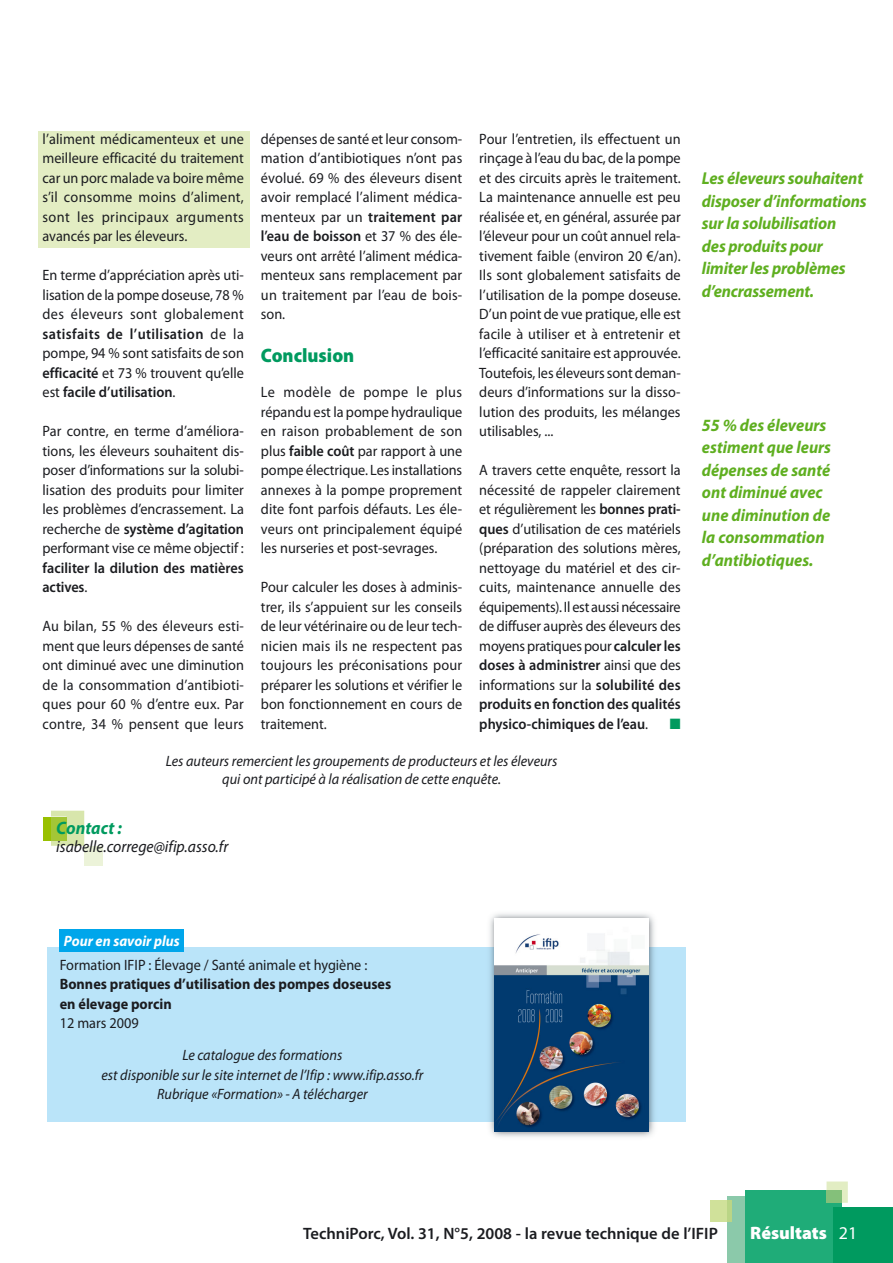
<style>
.page{position:relative;width:893px;height:1263px;background:#fff}
.page>*{position:absolute;margin:0;border:0;box-sizing:border-box;transform-origin:0 0}
.t1{font:900 19.5px "Myriad Pro";color:#009a5f;scale:.95 1}
.t2{font:900 18px "Myriad Pro";color:#fff}
.t3{font:italic 700 18px "Myriad Pro";color:#009a5f;scale:.95 1}
.t4{font:italic 700 17.25px/22.5px "Myriad Pro";letter-spacing:-.01em;color:#5faf20;scale:.95 1}
.t5{font:600 16.5px "Myriad Pro";color:#1b1c20}
.t6{font:italic 16.5px "Myriad Pro";color:#1b1c20;scale:.95 1}
.t7{font:15px/19.5px "Myriad Pro";color:#1b1c20;text-align:justify;scale:.95 1}
.t8{font:italic 15px/19.5px "Myriad Pro";color:#1b1c20;text-align:center;scale:.95 1}
.t9{font:700 15px/19.5px "Myriad Pro";color:#1b1c20;scale:.95 1}
.t10{font:600 15px/19.5px "Myriad Pro";letter-spacing:.005em;color:#1b1c20;scale:.95 1}
.t11{font:italic 700 15px "Myriad Pro";color:#fff;scale:.95 1}
.t12{font:15px "Zapf Dingbats ITC";color:#009a5f;scale:.95 1}
.s1{font-weight:600}
.s2{font-weight:400}
</style>
<div class="page">
<div style="left:39px;top:131px;width:211px;height:117px;background:#e3edc3"></div>
<div style="left:727px;top:1196px;width:32px;height:67px;background:#8bc9aa"></div>
<div style="left:745px;top:1191px;width:96px;height:72px;background:#1fac78"></div>
<div style="left:833px;top:1208px;width:59px;height:55px;background:#009a5f"></div>
<svg style="left:826px;top:1182px;width:21px;height:21px"></svg>
<div style="left:826px;top:1191px;width:15px;height:12px;background:#84c07a"></div>
<div style="left:710px;top:1201px;width:17px;height:21px;background:#d0e19a"></div>
<hr style="left:727px;top:1201px;width:4px;height:21px;background:#bad586">
<div style="left:43px;top:817px;width:23px;height:23px;background:#98c000"></div>
<svg style="left:51px;top:811px;width:33px;height:35px"></svg>
<div style="left:51px;top:817px;width:15px;height:23px;background:#a3c636"></div>
<div style="left:84px;top:846px;width:18px;height:19px;background:#ecf3d9"></div>
<div style="left:48px;top:947px;width:638px;height:175px;background:#bae4f9"></div>
<div style="left:60px;top:929px;width:124px;height:22px;background:#00a6eb"></div>
<img style="left:489px;top:913px;width:166px;height:224px">
<img style="left:489px;top:947px;width:166px;height:175px">
<img style="left:495px;top:919px;width:153px;height:212px">
<p class="t7" style="left:43px;top:130px;width:213px">l’aliment médicamenteux et une meilleure efficacité du traitement car un porc malade va boire même s’il consomme moins d’aliment, sont les principaux arguments avancés par les éleveurs.</p>
<p class="t7" style="left:43px;top:266px;width:213px">En terme d’appréciation après uti&shy;lisation de la pompe doseuse, 78 % des éleveurs sont globalement <span class="s1">satisfaits de l’utilisation</span> de la pompe, 94 % sont satisfaits de son <span class="s1">efficacité</span> et 73 % trouvent qu’elle est <span class="s1">facile d’utilisation</span>.</p>
<p class="t7" style="left:43px;top:422px;width:213px">Par contre, en terme d’améliora&shy;tions, les éleveurs souhaitent dis&shy;poser d’informations sur la solubi&shy;lisation des produits pour limiter les problèmes d’encrassement. La recherche de <span class="s1">système d’agitation </span>performant vise ce même objectif :</p>
<p class="t10" style="left:43px;top:559px;width:213px">faciliter la dilution des matières actives<span class="s2">.</span></p>
<p class="t7" style="left:43px;top:617px;width:213px">Au bilan, 55 % des éleveurs esti&shy;ment que leurs dépenses de santé ont diminué avec une diminution de la consommation d’antibioti&shy;ques pour 60 % d’entre eux. Par contre, 34 % pensent que leurs</p>
<p class="t7" style="left:261px;top:130px;width:213px">dépenses de santé et leur consom&shy;mation d’antibiotiques n’ont pas évolué. 69 % des éleveurs disent avoir remplacé l’aliment médica&shy;menteux par un <span class="s1">traitement par l’eau de boisson</span> et 37 % des éle&shy;veurs ont arrêté l’aliment médica&shy;menteux sans remplacement par un traitement par l’eau de bois&shy;son.</p>
<h1 class="t1" style="left:261px;top:348px;width:100px">Conclusion</h1>
<p class="t7" style="left:261px;top:383px;width:213px">Le modèle de pompe le plus répandu est la pompe hydraulique en raison probablement de son plus <span class="s1">faible coût</span> par rapport à une pompe électrique. Les installations annexes à la pompe proprement dite font parfois défauts. Les éle&shy;veurs ont principalement équipé les nurseries et post-sevrages.</p>
<p class="t7" style="left:261px;top:578px;width:213px">Pour calculer les doses à adminis&shy;trer, ils s’appuient sur les conseils de leur vétérinaire ou de leur tech&shy;nicien mais ils ne respectent pas toujours les préconisations pour préparer les solutions et vérifier le bon fonctionnement en cours de traitement.</p>
<p class="t7" style="left:479px;top:130px;width:213px">Pour l’entretien, ils effectuent un rinçage à l’eau du bac, de la pompe et des circuits après le traitement.<br>La maintenance annuelle est peu réalisée et, en général, assurée par l’éleveur pour un coût annuel rela&shy;tivement faible (environ 20 €/an).<br>Ils sont globalement satisfaits de l’utilisation de la pompe doseuse.<br>D’un point de vue pratique, elle est facile à utiliser et à entretenir et l’efficacité sanitaire est approuvée.<br>Toutefois, les éleveurs sont deman&shy;deurs d’informations sur la disso&shy;lution des produits, les mélanges utilisables, ...</p>
<p class="t7" style="left:479px;top:461px;width:213px">A travers cette enquête, ressort la nécessité de rappeler clairement et régulièrement les <span class="s1">bonnes prati&shy;ques</span> d’utilisation de ces matériels (préparation des solutions mères, nettoyage du matériel et des cir&shy;cuits, maintenance annuelle des équipements). Il est aussi nécessaire de diffuser auprès des éleveurs des moyens pratiques pour <span class="s1">calculer les doses à administrer</span> ainsi que des informations sur la <span class="s1">solubilité des produits en fonction des qualités physico-chimiques de l’eau</span>.</p>
<p class="t12" style="left:669px;top:716px;width:13px">■</p>
<p class="t8" style="left:166px;top:753px;width:414px;line-height:18px">Les auteurs remercient les groupements de producteurs et les éleveurs qui ont participé à la réalisation de cette enquête.</p>
<p class="t3" style="left:56px;top:821px;width:71px">Contact :</p>
<p class="t6" style="left:56px;top:840px;width:183px">isabelle.correge@ifip.asso.fr</p>
<p class="t4" style="left:702px;top:169px;width:175px">Les éleveurs souhaitent disposer d’informations sur la solubilisation<br>des produits pour limiter les problèmes d’encrassement.</p>
<p class="t4" style="left:702px;top:415px;width:137px">55 % des éleveurs estiment que leurs dépenses de santé ont diminué avec une diminution de la consommation d’antibiotiques.</p>
<p class="t11" style="left:64px;top:935px;width:123px">Pour en savoir plus</p>
<p class="t7" style="left:60px;top:956px;width:325px">Formation IFIP : Élevage / Santé animale et hygiène :</p>
<p class="t9" style="left:60px;top:975px;width:350px">Bonnes pratiques d’utilisation des pompes doseuses en élevage porcin</p>
<p class="t7" style="left:60px;top:1014px;width:85px">12 mars 2009</p>
<p class="t8" style="left:101px;top:1047px;width:340px">Le catalogue des formations<br>est disponible sur le site internet de l’Ifip : www.ifip.asso.fr<br>Rubrique «Formation» - A télécharger</p>
<p class="t5" style="left:303px;top:1227px;width:416px">TechniPorc, Vol. 31, N°5, 2008 - la revue technique de l’IFIP</p>
<p class="t2" style="left:750px;top:1226px;width:108px">Résultats <span class="s2">21</span></p>
</div>
